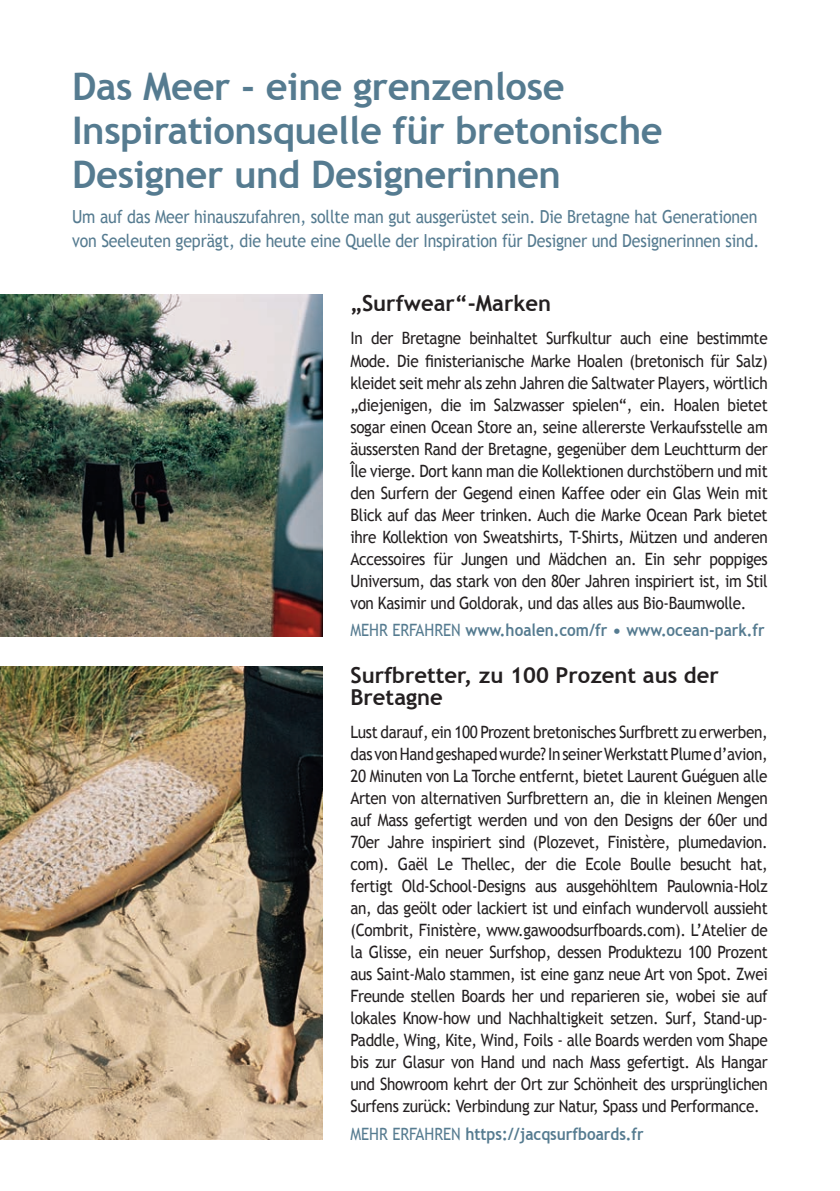
<style>
.page{position:relative;width:840px;height:1191px;background:#fff}
.page>*{position:absolute;margin:0;border:0;box-sizing:border-box;transform-origin:0 0}
.t1{font:700 38px/44px "Trebuchet MS";letter-spacing:-.01em;color:#557b90}
.t2{font:700 22px/22px "Trebuchet MS";color:#231f20}
.t3{font:18px/24px "Trebuchet MS";letter-spacing:-.01em;color:#557b90;scale:.89 1}
.t4{font:17px/22px "Trebuchet MS";letter-spacing:-.02em;color:#231f20;text-align:justify;scale:.9 1}
.t5{font:700 17px "Trebuchet MS";color:#557b90;scale:.9 1}
.s1{font-weight:400}
</style>
<div class="page">
<img style="left:0;top:295px;width:322px;height:341px">
<img style="left:0;top:666px;width:322px;height:473px">
<p class="t1" style="left:72px;top:65px;width:592px">Das Meer - eine grenzenlose<br>Inspirationsquelle für bretonische<br>Designer und Designerinnen</p>
<p class="t3" style="left:72px;top:205px;width:773px">Um auf das Meer hinauszufahren, sollte man gut ausgerüstet sein. Die Bretagne hat Generationen von Seeleuten geprägt, die heute eine Quelle der Inspiration für Designer und Designerinnen sind.</p>
<p class="t2" style="left:350px;top:292px;width:202px">„Surfwear“-Marken</p>
<p class="t4" style="left:350px;top:328px;width:465px">In der Bretagne beinhaltet Surfkultur auch eine bestimmte Mode. Die finisterianische Marke Hoalen (bretonisch für Salz) kleidet seit mehr als zehn Jahren die Saltwater Players, wörtlich „diejenigen, die im Salzwasser spielen“, ein. Hoalen bietet sogar einen Ocean Store an, seine allererste Verkaufsstelle am äussersten Rand der Bretagne, gegenüber dem Leuchtturm der Île vierge. Dort kann man die Kollektionen durchstöbern und mit den Surfern der Gegend einen Kaffee oder ein Glas Wein mit Blick auf das Meer trinken. Auch die Marke Ocean Park bietet ihre Kollektion von Sweatshirts, T-Shirts, Mützen und anderen Accessoires für Jungen und Mädchen an. Ein sehr poppiges Universum, das stark von den 80er Jahren inspiriert ist, im Stil von Kasimir und Goldorak, und das alles aus Bio-Baumwolle.</p>
<p class="t5" style="left:350px;top:619px;width:461px"><span class="s1">MEHR ERFAHREN</span> www.hoalen.com/fr • www.ocean-park.fr</p>
<p class="t2" style="left:350px;top:664px;width:369px">Surfbretter, zu 100 Prozent aus der<br>Bretagne</p>
<p class="t4" style="left:350px;top:721px;width:465px">Lust darauf, ein 100 Prozent bretonisches Surfbrett zu erwerben, das von Hand geshaped wurde? In seiner Werkstatt Plume d’avion, 20 Minuten von La Torche entfernt, bietet Laurent Guéguen alle Arten von alternativen Surfbrettern an, die in kleinen Mengen auf Mass gefertigt werden und von den Designs der 60er und 70er Jahre inspiriert sind (Plozevet, Finistère, plumedavion. com). Gaël Le Thellec, der die Ecole Boulle besucht hat, fertigt Old-School-Designs aus ausgehöhltem Paulownia-Holz an, das geölt oder lackiert ist und einfach wundervoll aussieht (Combrit, Finistère, www.gawoodsurfboards.com). L’Atelier de la Glisse, ein neuer Surfshop, dessen Produktezu 100 Prozent aus Saint-Malo stammen, ist eine ganz neue Art von Spot. Zwei Freunde stellen Boards her und reparieren sie, wobei sie auf lokales Know-how und Nachhaltigkeit setzen. Surf, Stand-up-Paddle, Wing, Kite, Wind, Foils - alle Boards werden vom Shape bis zur Glasur von Hand und nach Mass gefertigt. Als Hangar und Showroom kehrt der Ort zur Schönheit des ursprünglichen Surfens zurück: Verbindung zur Natur, Spass und Performance.</p>
<p class="t5" style="left:350px;top:1123px;width:327px"><span class="s1">MEHR ERFAHREN</span> https://jacqsurfboards.fr</p>
</div>
